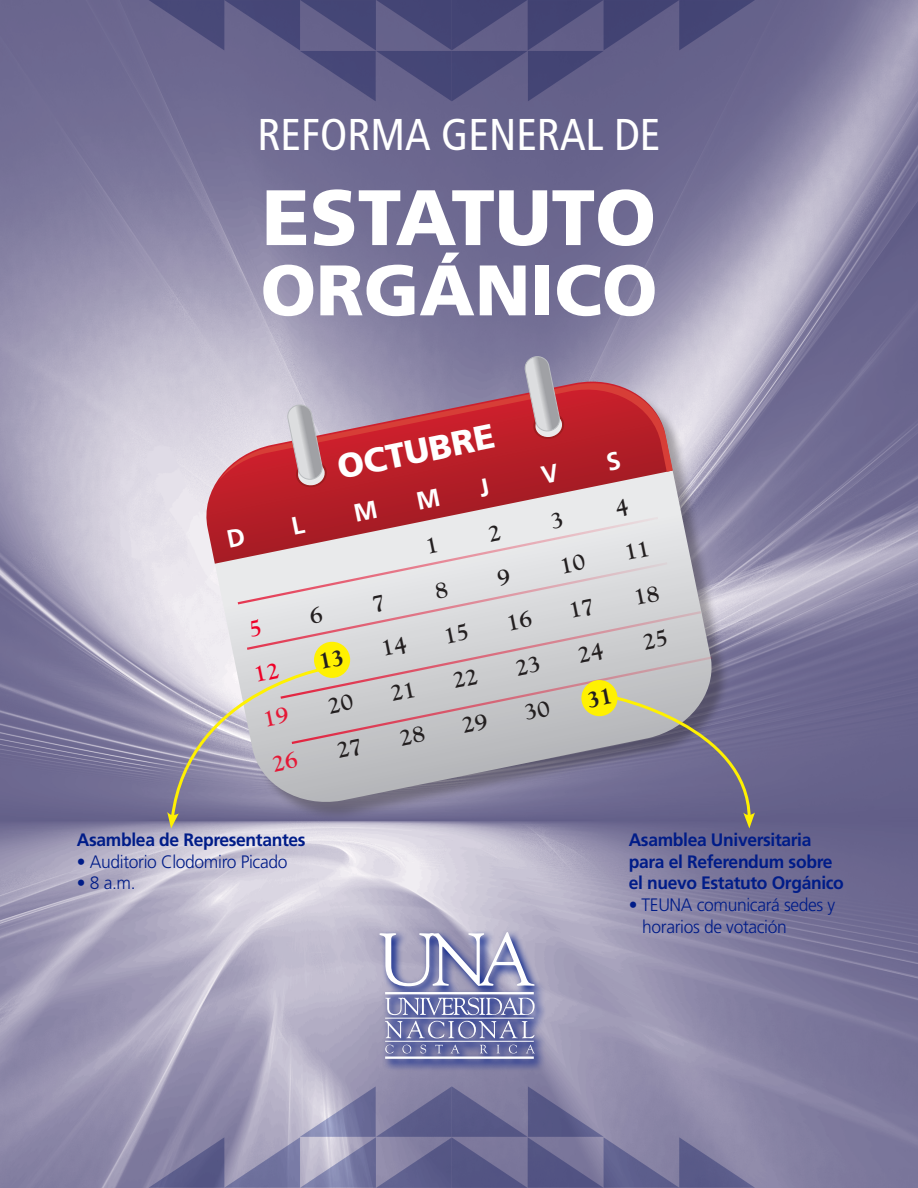
<style>
.page{position:relative;width:918px;height:1188px;background:#fff}
.page>*{position:absolute;margin:0;border:0;box-sizing:border-box;transform-origin:0 0}
.t1{font:900 78.45px "Frutiger LT Std";color:#fff}
.t2{font:900 71.4px "Frutiger LT Std";color:#fff}
.t3{font:condensed 44.55px "Frutiger LT Std";color:#fff}
.t4{font:900 34.2px "Frutiger LT Std";color:#fff}
.t5{font:700 18px/21.6px "Frutiger LT Std";letter-spacing:-.02em;color:#001c88}
.t6{font:300 18px/21.6px "Frutiger LT Std";letter-spacing:-.02em;color:#001c88}
</style>
<div class="page">
<img style="left:0;top:0;width:918px;height:1188px">
<svg style="left:376px;top:929px;width:171px;height:142px;background:#7e81ad"></svg>
<svg style="left:385px;top:997px;width:150px;height:18px;background:#868dba"></svg>
<svg style="left:385px;top:1021px;width:149px;height:17px;background:#7f84b2"></svg>
<svg style="left:385px;top:1045px;width:9px;height:8px"></svg>
<svg style="left:402px;top:1045px;width:9px;height:8px"></svg>
<svg style="left:420px;top:1045px;width:6px;height:8px"></svg>
<svg style="left:435px;top:1045px;width:8px;height:8px"></svg>
<svg style="left:451px;top:1045px;width:9px;height:8px"></svg>
<svg style="left:480px;top:1045px;width:8px;height:8px"></svg>
<svg style="left:497px;top:1045px;width:3px;height:8px"></svg>
<svg style="left:509px;top:1045px;width:8px;height:8px"></svg>
<svg style="left:526px;top:1045px;width:9px;height:8px"></svg>
<hr style="left:385px;top:1018px;width:149px;height:1px;background:#fff">
<hr style="left:385px;top:1056px;width:149px;height:3px;background:#fff">
<hr style="left:385px;top:992px;width:149px;height:2px;background:#fff">
<hr style="left:385px;top:1041px;width:149px;height:1px;background:#fff">
<svg style="left:379px;top:932px;width:156px;height:54px"></svg>
<svg style="left:149px;top:1087px;width:606px;height:101px;background:#807da1"></svg>
<svg style="left:149px;top:0;width:606px;height:101px;background:#5a5883"></svg>
<svg style="left:167px;top:355px;width:588px;height:474px;background:#bba0a9"></svg>
<h3 class="t3" style="left:258px;top:109px;width:404px">REFORMA GENERAL DE</h3>
<h1 class="t1" style="left:262px;top:170px;width:396px">ESTATUTO</h1>
<h2 class="t2" style="left:261px;top:247px;width:398px">ORGÁNICO</h2>
<h3 class="t4" style="left:334px;top:448px;width:161px;rotate:-12deg">OCTUBRE</h3>
<p class="t5" style="left:77px;top:829px;width:230px">Asamblea de Representantes</p>
<p class="t6" style="left:77px;top:851px;width:212px">• Auditorio Clodomiro Picado</p>
<p class="t6" style="left:77px;top:873px;width:60px">• 8 a.m.</p>
<p class="t5" style="left:629px;top:829px;width:217px">Asamblea Universitaria para el Referendum sobre el nuevo Estatuto Orgánico</p>
<p class="t6" style="left:642px;top:894px;width:195px;text-indent:-14px">• TEUNA comunicará sedes y horarios de votación</p>
</div>
